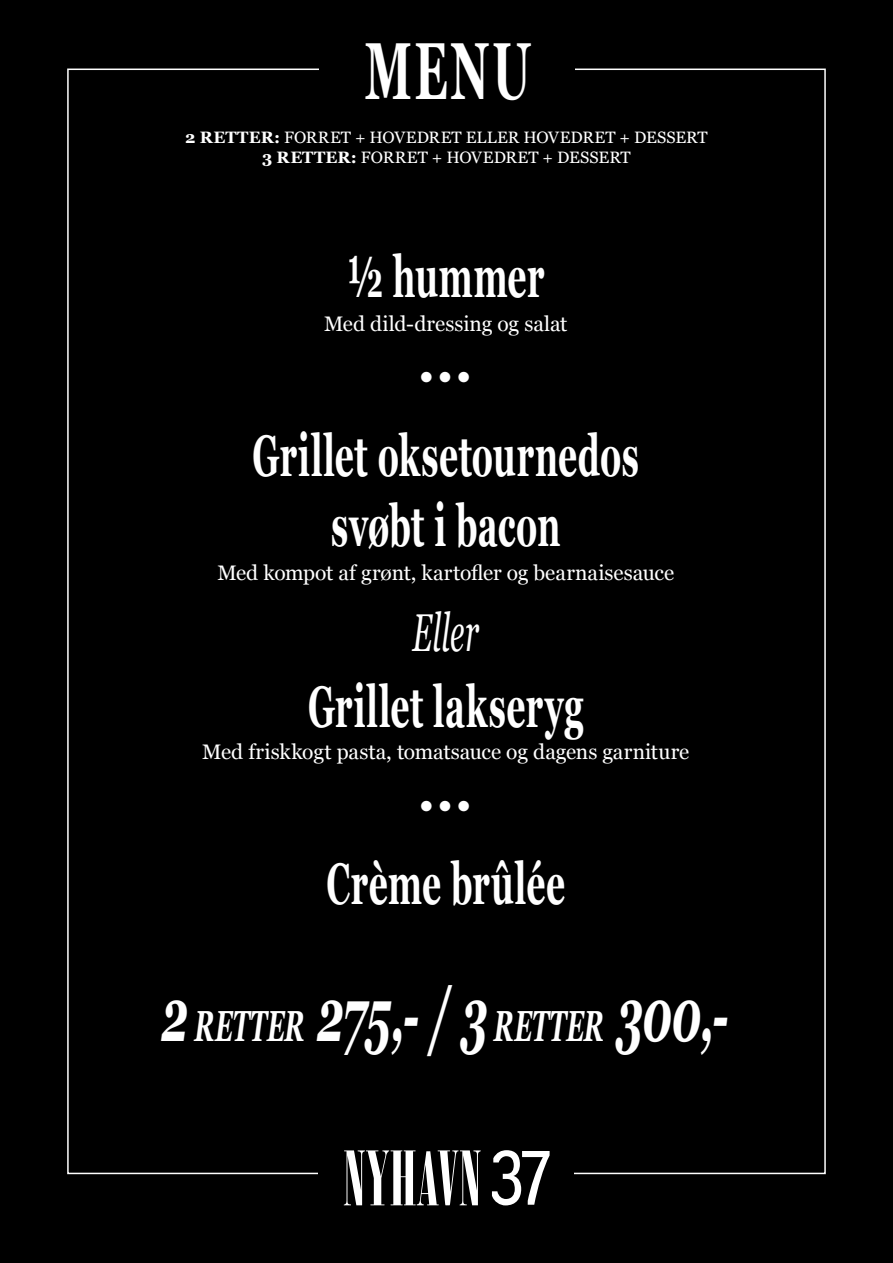
<style>
.page{position:relative;width:893px;height:1263px;background:#000}
.page>*{position:absolute;margin:0;border:0;box-sizing:border-box;transform-origin:0 0}
.t1{font:700 81px "Georgia";color:#fff;scale:.57 1}
.t2{font:74.7px "Onyx";color:#fff}
.t3{font:italic 700 74.55px "Georgia";letter-spacing:-.02em;color:#fff;scale:.57 1}
.t4{font:700 58.5px/69.9px "Georgia";letter-spacing:.015em;color:#fff;text-align:center;scale:.57 1}
.t5{font:italic 53.25px "Georgia";letter-spacing:.005em;color:#fff;scale:.57 1}
.t6{font:700 33.45px "Georgia";color:#fff}
.t7{font:21px "Georgia";letter-spacing:-.005em;color:#fff}
.t8{font:16.5px/20.5px "Georgia";letter-spacing:.005em;color:#fff;text-align:center}
.s1{font-weight:700}
.s2{font-size:43.5px}
.s3{font-family:"Jesaya Bk";font-size:72.45px}
</style>
<div class="page">
<h1 class="t1" style="left:365px;top:10px;width:293px">MENU</h1>
<p class="t8" style="left:185px;top:126px;width:524px"><span class="s1">2 RETTER:</span> FORRET + HOVEDRET ELLER HOVEDRET + DESSERT<br><span class="s1">3 RETTER:</span> FORRET + HOVEDRET + DESSERT</p>
<h3 class="t4" style="left:347px;top:238px;width:347px">½ hummer</h3>
<p class="t7" style="left:324px;top:308px;width:245px">Med dild-dressing og salat</p>
<h3 class="t6" style="left:419px;top:351px;width:53px">•••</h3>
<h3 class="t4" style="left:252px;top:418px;width:680px">Grillet oksetournedos svøbt i bacon</h3>
<p class="t7" style="left:217px;top:558px;width:458px">Med kompot af grønt, kartofler og bearnaisesauce</p>
<h3 class="t5" style="left:413px;top:593px;width:118px">Eller</h3>
<h3 class="t4" style="left:308px;top:669px;width:485px">Grillet lakseryg</h3>
<p class="t7" style="left:202px;top:736px;width:489px">Med friskkogt pasta, tomatsauce og dagens garniture</p>
<h3 class="t6" style="left:419px;top:779px;width:53px">•••</h3>
<h3 class="t4" style="left:326px;top:846px;width:420px">Crème brûlée</h3>
<h3 class="t3" style="left:162px;top:959px;width:996px">2 <span class="s2">RETTER</span> 275,- / 3 <span class="s2">RETTER</span> 300,-</h3>
<h2 class="t2" style="left:343px;top:1136px;width:210px">NYHAVN <span class="s3">37</span></h2>
</div>
